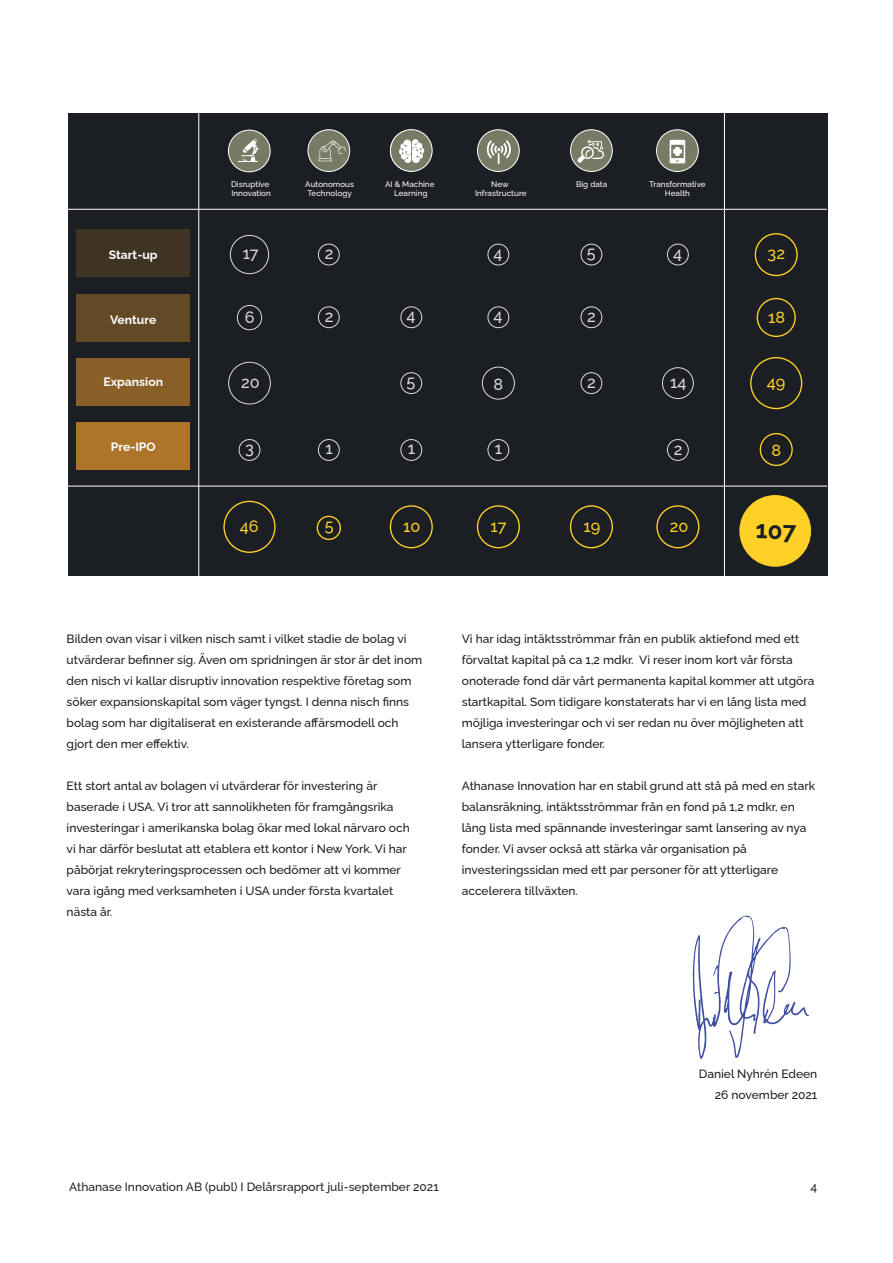
<style>
.page{position:relative;width:893px;height:1263px;background:#fff}
.page>*{position:absolute;margin:0;border:0;box-sizing:border-box;transform-origin:0 0}
.t1{font:500 16.2px "Raleway";color:#dcdbdb}
.t2{font:500 16.2px "Raleway";color:#ffd026}
.t3{font:700 12.15px "Raleway";color:#fff}
.t4{font:500 12px/21px "Raleway";color:#191c20}
.t5{font:500 12px "Raleway";color:#231f20}
.t6{font:500 8.1px/9.8px "Raleway";color:#fff;text-align:center}
</style>
<div class="page">
<svg style="left:693px;top:916px;width:116px;height:143px"></svg>
<div style="left:68px;top:113px;width:759px;height:462px;background:#1b1e23"></div>
<svg style="left:308px;top:130px;width:42px;height:41px"></svg>
<div style="left:308px;top:129px;width:42px;height:43px;border:1px solid #fff;border-radius:50%"></div>
<div style="left:312px;top:133px;width:35px;height:35px;background:#797a66;border-radius:50%"></div>
<img style="left:317px;top:136px;width:30px;height:30px">
<svg style="left:390px;top:130px;width:42px;height:41px"></svg>
<div style="left:390px;top:129px;width:42px;height:43px;border:1px solid #fff;border-radius:50%"></div>
<div style="left:393px;top:133px;width:35px;height:35px;background:#797a66;border-radius:50%"></div>
<svg style="left:399px;top:139px;width:25px;height:24px"></svg>
<svg style="left:477px;top:130px;width:42px;height:41px"></svg>
<div style="left:477px;top:129px;width:43px;height:43px;border:1px solid #fff;border-radius:50%"></div>
<div style="left:482px;top:133px;width:34px;height:35px;background:#797a66;border-radius:50%"></div>
<svg style="left:486px;top:140px;width:25px;height:24px"></svg>
<div style="left:657px;top:130px;width:41px;height:41px;background:#797a66;border-radius:50%"></div>
<div style="left:656px;top:129px;width:43px;height:43px;border:1px solid #fff;border-radius:50%"></div>
<svg style="left:670px;top:140px;width:15px;height:23px"></svg>
<div style="left:571px;top:130px;width:41px;height:41px;background:#797a66;border-radius:50%"></div>
<div style="left:570px;top:129px;width:43px;height:43px;border:1px solid #fff;border-radius:50%"></div>
<svg style="left:577px;top:140px;width:27px;height:23px"></svg>
<div style="left:77px;top:230px;width:113px;height:47px;background:#3f3324"></div>
<div style="left:77px;top:294px;width:113px;height:48px;background:#644926"></div>
<div style="left:77px;top:358px;width:113px;height:48px;background:#895f28"></div>
<div style="left:77px;top:422px;width:113px;height:48px;background:#ae752a"></div>
<div style="left:230px;top:235px;width:39px;height:39px;border:1px solid #dcdbdb;border-radius:50%"></div>
<div style="left:755px;top:233px;width:43px;height:43px;border:1px solid #ffd026;border-radius:50%"></div>
<div style="left:757px;top:298px;width:39px;height:39px;border:1px solid #ffd026;border-radius:50%"></div>
<div style="left:750px;top:357px;width:52px;height:52px;border:1px solid #ffd026;border-radius:50%"></div>
<div style="left:760px;top:433px;width:33px;height:33px;border:1px solid #ffd026;border-radius:50%"></div>
<div style="left:318px;top:244px;width:22px;height:21px;border:1px solid #dcdbdb;border-radius:50%"></div>
<div style="left:488px;top:244px;width:21px;height:21px;border:1px solid #dcdbdb;border-radius:50%"></div>
<div style="left:581px;top:244px;width:21px;height:21px;border:1px solid #dcdbdb;border-radius:50%"></div>
<div style="left:667px;top:244px;width:22px;height:21px;border:1px solid #dcdbdb;border-radius:50%"></div>
<div style="left:237px;top:305px;width:25px;height:25px;border:1px solid #dcdbdb;border-radius:50%"></div>
<div style="left:318px;top:306px;width:22px;height:22px;border:1px solid #dcdbdb;border-radius:50%"></div>
<div style="left:400px;top:306px;width:22px;height:22px;border:1px solid #dcdbdb;border-radius:50%"></div>
<div style="left:488px;top:306px;width:21px;height:22px;border:1px solid #dcdbdb;border-radius:50%"></div>
<div style="left:581px;top:306px;width:21px;height:22px;border:1px solid #dcdbdb;border-radius:50%"></div>
<div style="left:228px;top:362px;width:43px;height:42px;border:1px solid #dcdbdb;border-radius:50%"></div>
<div style="left:400px;top:372px;width:22px;height:22px;border:1px solid #dcdbdb;border-radius:50%"></div>
<div style="left:482px;top:367px;width:33px;height:32px;border:1px solid #dcdbdb;border-radius:50%"></div>
<div style="left:581px;top:372px;width:21px;height:22px;border:1px solid #dcdbdb;border-radius:50%"></div>
<div style="left:662px;top:367px;width:32px;height:32px;border:1px solid #dcdbdb;border-radius:50%"></div>
<div style="left:239px;top:439px;width:21px;height:22px;border:1px solid #dcdbdb;border-radius:50%"></div>
<div style="left:318px;top:439px;width:22px;height:22px;border:1px solid #dcdbdb;border-radius:50%"></div>
<div style="left:400px;top:439px;width:22px;height:22px;border:1px solid #dcdbdb;border-radius:50%"></div>
<div style="left:488px;top:439px;width:21px;height:22px;border:1px solid #dcdbdb;border-radius:50%"></div>
<div style="left:667px;top:439px;width:22px;height:22px;border:1px solid #dcdbdb;border-radius:50%"></div>
<svg style="left:228px;top:130px;width:42px;height:42px"></svg>
<div style="left:228px;top:130px;width:42px;height:42px;border:1px solid #fff;border-radius:50%"></div>
<div style="left:232px;top:134px;width:35px;height:34px;background:#797a66;border-radius:50%"></div>
<svg style="left:238px;top:138px;width:20px;height:24px"></svg>
<div style="left:223px;top:501px;width:53px;height:52px;border:1px solid #ffd026;border-radius:50%"></div>
<div style="left:656px;top:505px;width:43px;height:43px;border:1px solid #ffd026;border-radius:50%"></div>
<div style="left:570px;top:505px;width:43px;height:43px;border:1px solid #ffd026;border-radius:50%"></div>
<div style="left:477px;top:505px;width:43px;height:43px;border:1px solid #ffd026;border-radius:50%"></div>
<div style="left:390px;top:505px;width:43px;height:43px;border:1px solid #ffd026;border-radius:50%"></div>
<div style="left:317px;top:516px;width:24px;height:24px;border:1px solid #ffd026;border-radius:50%"></div>
<div style="left:739px;top:495px;width:72px;height:72px;background:#ffd026;border-radius:50%"></div>
<hr style="left:67px;top:209px;width:760px;height:1px;background:#fff">
<hr style="left:67px;top:486px;width:760px;height:1px;background:#fff">
<hr style="left:724px;top:113px;width:1px;height:463px;background:#fff">
<hr style="left:198px;top:113px;width:1px;height:464px;background:#fff">
<p class="t6" style="left:231px;top:178px;width:41px;text-align:left">Disruptive<br>Innovation</p>
<p class="t6" style="left:305px;top:178px;width:50px;text-align:left">Autonomous<br>Technology</p>
<p class="t6" style="left:385px;top:178px;width:51px">AI &amp; Machine<br>Learning</p>
<p class="t6" style="left:475px;top:178px;width:53px">New<br>Infrastructure</p>
<p class="t6" style="left:576px;top:178px;width:33px">Big data</p>
<p class="t6" style="left:649px;top:178px;width:58px">Transformative<br>Health</p>
<p class="t3" style="left:109px;top:245px;width:50px">Start-up</p>
<p class="t1" style="left:243px;top:241px;width:17px">17</p>
<p class="t1" style="left:325px;top:240px;width:10px">2</p>
<p class="t1" style="left:493px;top:240px;width:11px">4</p>
<p class="t1" style="left:587px;top:240px;width:10px">5</p>
<p class="t1" style="left:673px;top:240px;width:11px">4</p>
<p class="t2" style="left:768px;top:241px;width:19px">32</p>
<p class="t3" style="left:110px;top:310px;width:48px">Venture</p>
<p class="t1" style="left:245px;top:305px;width:11px">6</p>
<p class="t1" style="left:325px;top:303px;width:10px">2</p>
<p class="t1" style="left:406px;top:302px;width:11px">4</p>
<p class="t1" style="left:493px;top:303px;width:11px">4</p>
<p class="t1" style="left:587px;top:303px;width:10px">2</p>
<p class="t2" style="left:768px;top:305px;width:19px">18</p>
<p class="t3" style="left:103px;top:372px;width:61px">Expansion</p>
<p class="t1" style="left:241px;top:369px;width:20px">20</p>
<p class="t1" style="left:406px;top:368px;width:10px">5</p>
<p class="t1" style="left:493px;top:371px;width:11px">8</p>
<p class="t1" style="left:587px;top:369px;width:10px">2</p>
<p class="t1" style="left:670px;top:369px;width:18px">14</p>
<p class="t2" style="left:767px;top:369px;width:20px">49</p>
<p class="t3" style="left:111px;top:437px;width:46px">Pre-IPO</p>
<p class="t1" style="left:245px;top:435px;width:10px">3</p>
<p class="t1" style="left:325px;top:436px;width:9px">1</p>
<p class="t1" style="left:408px;top:436px;width:9px">1</p>
<p class="t1" style="left:495px;top:436px;width:9px">1</p>
<p class="t1" style="left:674px;top:436px;width:10px">2</p>
<p class="t2" style="left:772px;top:437px;width:11px">8</p>
<p class="t2" style="left:240px;top:513px;width:20px">46</p>
<p class="t2" style="left:325px;top:513px;width:10px">5</p>
<p class="t2" style="left:403px;top:513px;width:19px">10</p>
<p class="t2" style="left:490px;top:513px;width:17px">17</p>
<p class="t2" style="left:584px;top:513px;width:18px">19</p>
<p class="t2" style="left:670px;top:513px;width:20px">20</p>
<p class="t4" style="left:67px;top:627px;width:357px">Bilden ovan visar i vilken nisch samt i vilket stadie de bolag vi utvärderar befinner sig. Även om spridningen är stor är det inom den nisch vi kallar disruptiv innovation respektive företag som söker expansionskapital som väger tyngst. I denna nisch finns bolag som har digitaliserat en existerande affärsmodell och gjort den mer effektiv.</p>
<p class="t4" style="left:67px;top:774px;width:312px">Ett stort antal av bolagen vi utvärderar för investering är</p>
<p class="t4" style="left:67px;top:795px;width:345px">baserade i USA. Vi tror att sannolikheten för framgångsrika investeringar i amerikanska bolag ökar med lokal närvaro och vi har därför beslutat att etablera ett kontor i New York. Vi har påbörjat rekryteringsprocessen och bedömer att vi kommer vara igång med verksamheten i USA under första kvartalet nästa år.</p>
<p class="t4" style="left:462px;top:627px;width:354px">Vi har idag intäktsströmmar från en publik aktiefond med ett förvaltat kapital på ca 1,2 mdkr. Vi reser inom kort vår första onoterade fond där vårt permanenta kapital kommer att utgöra startkapital. Som tidigare konstaterats har vi en lång lista med möjliga investeringar och vi ser redan nu över möjligheten att lansera ytterligare fonder.</p>
<p class="t4" style="left:462px;top:774px;width:355px">Athanase Innovation har en stabil grund att stå på med en stark balansräkning, intäktsströmmar från en fond på 1,2 mdkr, en lång lista med spännande investeringar samt lansering av nya fonder. Vi avser också att stärka vår organisation på</p>
<p class="t4" style="left:462px;top:858px;width:318px">investeringssidan med ett par personer för att ytterligare</p>
<p class="t4" style="left:462px;top:879px;width:118px">accelerera tillväxten.</p>
<p class="t4" style="left:699px;top:1062px;width:120px">Daniel Nyhrén Edeen</p>
<p class="t4" style="left:715px;top:1083px;width:104px">26 november 2021</p>
<p class="t5" style="left:69px;top:1177px;width:371px">Athanase Innovation AB (publ) I Delårsrapport juli-september 2021</p>
<p class="t5" style="left:811px;top:1177px;width:8px">4</p>
</div>
